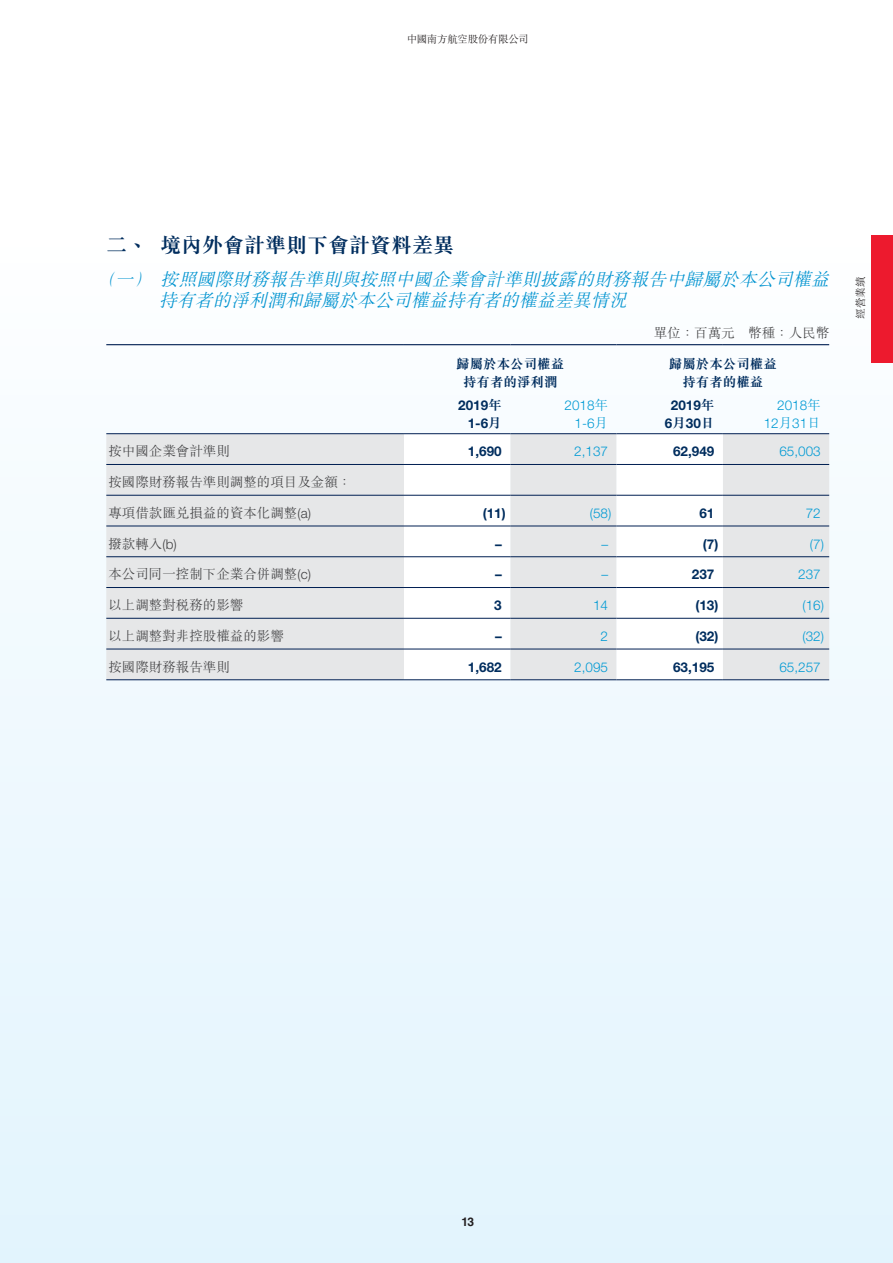
<style>
.page{position:relative;width:893px;height:1263px;background:#fff}
.page>*{position:absolute;margin:0;border:0;box-sizing:border-box;transform-origin:0 0}
.t1{font:700 21px "M Sung HK";color:#002d5e}
.t2{font:italic 300 18px/21px "M Sung HK";color:#0093d0;scale:.8 1}
.t3{font:300 13.5px "M Sung HK";color:#404042}
.t4{font:300 13.5px/18px "Helvetica Neue LT Std";color:#009ad4;text-align:right}
.t5{font:700 13.5px/18px "Helvetica Neue LT Std";color:#002d5e;text-align:right}
.t6{font:700 13.5px/18px "M Sung HK";color:#002d5e;text-align:center}
.t7{font:700 12px "Helvetica LT Std";color:#221e1f}
.t8{font:300 10.5px "M Sung HK";letter-spacing:-.025em;color:#221e1f}
.s1{font-family:"M Sung HK"}
.s2{font-family:"Helvetica Neue LT Std"}
</style>
<div class="page">
<div style="left:0;top:234px;width:893px;height:1029px;background:linear-gradient(to bottom,#fdfeff,#e2f4fd)"></div>
<div style="left:872px;top:235px;width:21px;height:127px;background:#ed1a2e"></div>
<div style="left:106px;top:434px;width:723px;height:245px;background:#e6e7e8"></div>
<svg style="left:404px;top:434px;width:319px;height:245px"></svg>
<hr style="left:106px;top:433px;width:298px;height:1px;background:#001f52">
<hr style="left:404px;top:433px;width:106px;height:1px;background:#001f52">
<hr style="left:510px;top:433px;width:107px;height:1px;background:#001f52">
<hr style="left:617px;top:433px;width:106px;height:1px;background:#001f52">
<hr style="left:723px;top:433px;width:106px;height:1px;background:#001f52">
<hr style="left:106px;top:464px;width:298px;height:1px;background:#001f52">
<hr style="left:404px;top:464px;width:106px;height:1px;background:#001f52">
<hr style="left:510px;top:464px;width:107px;height:1px;background:#001f52">
<hr style="left:617px;top:464px;width:106px;height:1px;background:#001f52">
<hr style="left:723px;top:464px;width:106px;height:1px;background:#001f52">
<hr style="left:106px;top:495px;width:298px;height:1px;background:#001f52">
<hr style="left:404px;top:495px;width:106px;height:1px;background:#001f52">
<hr style="left:510px;top:495px;width:107px;height:1px;background:#001f52">
<hr style="left:617px;top:495px;width:106px;height:1px;background:#001f52">
<hr style="left:723px;top:495px;width:106px;height:1px;background:#001f52">
<hr style="left:106px;top:526px;width:298px;height:1px;background:#001f52">
<hr style="left:404px;top:526px;width:106px;height:1px;background:#001f52">
<hr style="left:510px;top:526px;width:107px;height:1px;background:#001f52">
<hr style="left:617px;top:526px;width:106px;height:1px;background:#001f52">
<hr style="left:723px;top:526px;width:106px;height:1px;background:#001f52">
<hr style="left:106px;top:556px;width:298px;height:1px;background:#001f52">
<hr style="left:404px;top:556px;width:106px;height:1px;background:#001f52">
<hr style="left:510px;top:556px;width:107px;height:1px;background:#001f52">
<hr style="left:617px;top:556px;width:106px;height:1px;background:#001f52">
<hr style="left:723px;top:556px;width:106px;height:1px;background:#001f52">
<hr style="left:106px;top:587px;width:298px;height:1px;background:#001f52">
<hr style="left:404px;top:587px;width:106px;height:1px;background:#001f52">
<hr style="left:510px;top:587px;width:107px;height:1px;background:#001f52">
<hr style="left:617px;top:587px;width:106px;height:1px;background:#001f52">
<hr style="left:723px;top:587px;width:106px;height:1px;background:#001f52">
<hr style="left:106px;top:618px;width:298px;height:1px;background:#001f52">
<hr style="left:404px;top:618px;width:106px;height:1px;background:#001f52">
<hr style="left:510px;top:618px;width:107px;height:1px;background:#001f52">
<hr style="left:617px;top:618px;width:106px;height:1px;background:#001f52">
<hr style="left:723px;top:618px;width:106px;height:1px;background:#001f52">
<hr style="left:106px;top:649px;width:298px;height:1px;background:#001f52">
<hr style="left:404px;top:649px;width:106px;height:1px;background:#001f52">
<hr style="left:510px;top:649px;width:107px;height:1px;background:#001f52">
<hr style="left:617px;top:649px;width:106px;height:1px;background:#001f52">
<hr style="left:723px;top:649px;width:106px;height:1px;background:#001f52">
<hr style="left:106px;top:679px;width:298px;height:1px;background:#001f52">
<hr style="left:404px;top:679px;width:106px;height:1px;background:#001f52">
<hr style="left:510px;top:679px;width:107px;height:1px;background:#001f52">
<hr style="left:617px;top:679px;width:106px;height:1px;background:#001f52">
<hr style="left:723px;top:679px;width:106px;height:1px;background:#001f52">
<hr style="left:106px;top:344px;width:298px;height:1px;background:#001f52">
<hr style="left:404px;top:344px;width:106px;height:1px;background:#001f52">
<hr style="left:510px;top:344px;width:107px;height:1px;background:#001f52">
<hr style="left:617px;top:344px;width:106px;height:1px;background:#001f52">
<hr style="left:723px;top:344px;width:106px;height:1px;background:#001f52">
<p class="t8" style="left:407px;top:32px;width:124px">中國南方航空股份有限公司</p>
<h1 class="t1" style="left:106px;top:230px;width:349px">二、境內外會計準則下會計資料差異</h1>
<h2 class="t2" style="left:159px;top:268px;width:846px;text-indent:-60px">（一） 按照國際財務報告準則與按照中國企業會計準則披露的財務報告中歸屬於本公司權益持有者的淨利潤和歸屬於本公司權益持有者的權益差異情況</h2>
<p class="t3" style="left:654px;top:324px;width:177px">單位：百萬元 幣種：人民幣</p>
<p class="t6" style="left:456px;top:355px;width:109px">歸屬於本公司權益持有者的淨利潤</p>
<p class="t6" style="left:669px;top:355px;width:110px">歸屬於本公司權益持有者的權益</p>
<p class="t5" style="left:458px;top:396px;width:45px">2019<span class="s1">年<br></span>1-6<span class="s1">月</span></p>
<p class="t4" style="left:565px;top:396px;width:45px">2018<span class="s1">年<br></span>1-6<span class="s1">月</span></p>
<p class="t5" style="left:665px;top:396px;width:51px;text-align:center">2019<span class="s1">年<br></span>6<span class="s1">月</span>30<span class="s1">日</span></p>
<p class="t4" style="left:764px;top:396px;width:59px">2018<span class="s1">年<br></span>12<span class="s1">月</span>31<span class="s1">日</span></p>
<p class="t3" style="left:108px;top:442px;width:123px">按中國企業會計準則</p>
<p class="t5" style="left:468px;top:442px;width:35px">1,690</p>
<p class="t4" style="left:574px;top:442px;width:35px">2,137</p>
<p class="t5" style="left:673px;top:442px;width:43px">62,949</p>
<p class="t4" style="left:779px;top:442px;width:43px">65,003</p>
<p class="t3" style="left:108px;top:473px;width:244px">按國際財務報告準則調整的項目及金額：</p>
<p class="t3" style="left:108px;top:503px;width:204px">專項借款匯兌損益的資本化調整<span class="s2">(a)</span></p>
<p class="t5" style="left:483px;top:504px;width:25px">(11)</p>
<p class="t4" style="left:590px;top:504px;width:23px">(58)</p>
<p class="t5" style="left:699px;top:504px;width:17px">61</p>
<p class="t4" style="left:806px;top:504px;width:17px">72</p>
<p class="t3" style="left:108px;top:534px;width:70px">撥款轉入<span class="s2">(b)</span></p>
<p class="t5" style="left:495px;top:534px;width:8px">–</p>
<p class="t4" style="left:601px;top:534px;width:8px">–</p>
<p class="t5" style="left:703px;top:534px;width:17px">(7)</p>
<p class="t4" style="left:810px;top:534px;width:16px">(7)</p>
<p class="t3" style="left:108px;top:565px;width:204px">本公司同一控制下企業合併調整<span class="s2">(c)</span></p>
<p class="t5" style="left:495px;top:565px;width:8px">–</p>
<p class="t4" style="left:601px;top:565px;width:8px">–</p>
<p class="t5" style="left:692px;top:565px;width:24px">237</p>
<p class="t4" style="left:798px;top:565px;width:24px">237</p>
<p class="t3" style="left:108px;top:596px;width:136px">以上調整對稅務的影響</p>
<p class="t5" style="left:494px;top:596px;width:9px">3</p>
<p class="t4" style="left:593px;top:596px;width:17px">14</p>
<p class="t5" style="left:695px;top:596px;width:25px">(13)</p>
<p class="t4" style="left:802px;top:596px;width:23px">(16)</p>
<p class="t3" style="left:108px;top:626px;width:177px">以上調整對非控股權益的影響</p>
<p class="t5" style="left:495px;top:627px;width:8px">–</p>
<p class="t4" style="left:601px;top:627px;width:9px">2</p>
<p class="t5" style="left:695px;top:627px;width:25px">(32)</p>
<p class="t4" style="left:802px;top:627px;width:23px">(32)</p>
<p class="t3" style="left:108px;top:657px;width:123px">按國際財務報告準則</p>
<p class="t5" style="left:468px;top:657px;width:35px">1,682</p>
<p class="t4" style="left:574px;top:658px;width:35px">2,095</p>
<p class="t5" style="left:673px;top:657px;width:43px">63,195</p>
<p class="t4" style="left:779px;top:658px;width:43px">65,257</p>
<p class="t8" style="left:853px;top:319px;width:44px;rotate:-90deg">經營業績</p>
<p class="t7" style="left:461px;top:1214px;width:14px">13</p>
</div>
